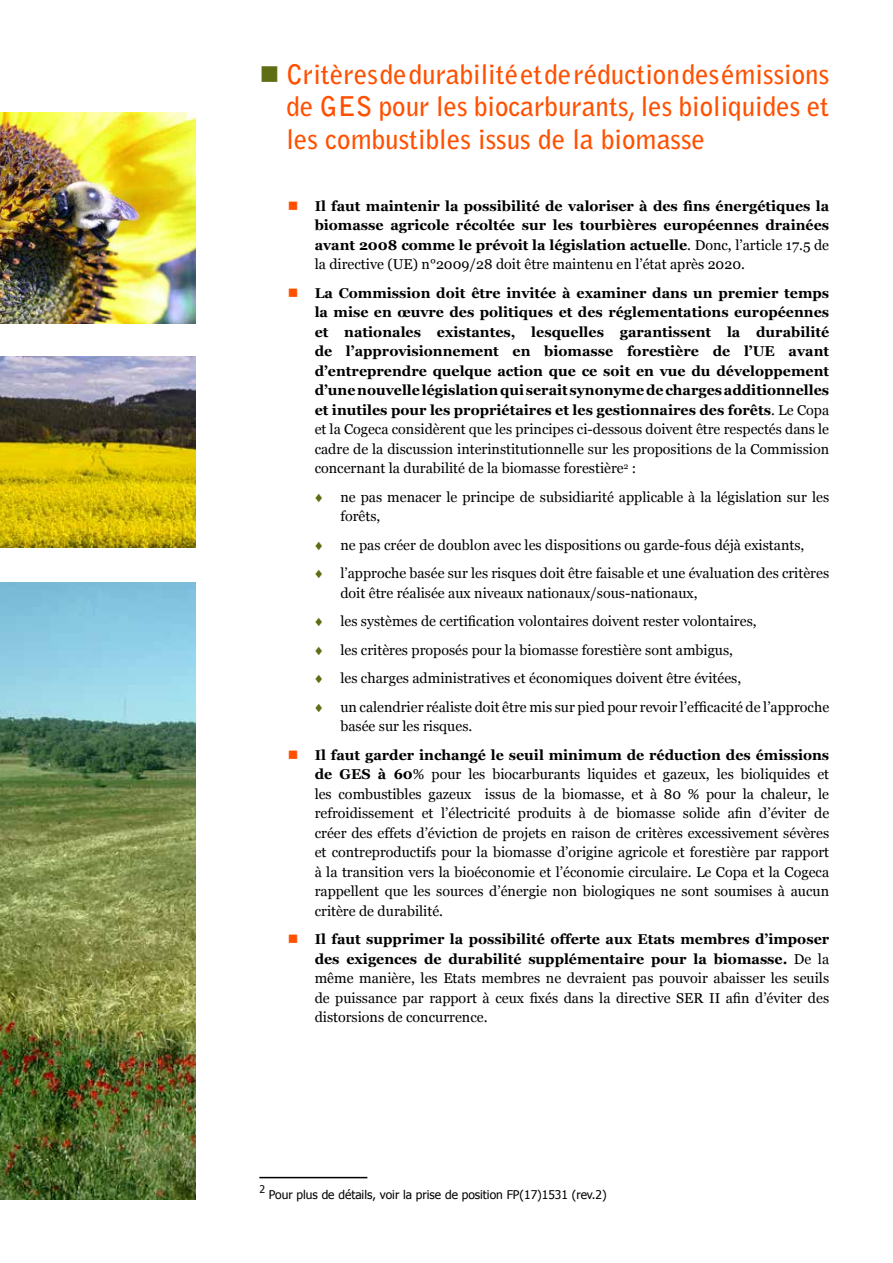
<style>
.page{position:relative;width:893px;height:1263px;background:#fff}
.page>*{position:absolute;margin:0;border:0;box-sizing:border-box;transform-origin:0 0}
.t1{font:700 27px/32.4px "Bell Gothic Std";color:#ff5000;text-align:justify}
.t2{font:14.25px/19.5px "Georgia";color:#000}
.t3{font:700 14.25px/19.5px "Georgia";color:#000;text-align:justify}
.t4{font:12px "Tahoma";color:#000}
.t5{font:10.5px "Tahoma";color:#000}
.s1{font-weight:400}
.s2{color:#5e6e15}
.s3{font-weight:700}
</style>
<div class="page">
<hr style="left:259px;top:1177px;width:108px;height:1px;background:#000">
<img style="left:0;top:583px;width:196px;height:616px">
<img style="left:0;top:113px;width:196px;height:210px">
<img style="left:0;top:356px;width:196px;height:192px">
<h1 class="t1" style="left:286px;top:58px;width:544px">Critères de durabilité et de réduction des émissions de GES pour les biocarburants, les bioliquides et les combustibles issus de la biomasse</h1>
<p class="t3" style="left:315px;top:196px;width:516px">Il faut maintenir la possibilité de valoriser à des fins énergétiques la biomasse agricole récoltée sur les tourbières européennes drainées avant 2008 comme le prévoit la législation actuelle<span class="s1">. Donc, l’article 17.5 de la directive (UE) n°2009/28 doit être maintenu en l’état après 2020.</span></p>
<p class="t3" style="left:315px;top:283px;width:516px">La Commission doit être invitée à examiner dans un premier temps la mise en œuvre des politiques et des réglementations européennes et nationales existantes, lesquelles garantissent la durabilité de l’approvisionnement en biomasse forestière de l’UE avant d’entreprendre quelque action que ce soit en vue du développement d’une nouvelle législation qui serait synonyme de charges additionnelles et inutiles pour les propriétaires et les gestionnaires des forêts<span class="s1">. Le Copa et la Cogeca considèrent que les principes ci-dessous doivent être respectés dans le cadre de la discussion interinstitutionnelle sur les propositions de la Commission concernant la durabilité de la biomasse forestière</span><sup>2</sup> <span class="s1">:</span></p>
<p class="t2" style="left:340px;top:487px;width:490px;text-indent:-27px"><span class="s2">♦</span> ne pas menacer le principe de subsidiarité applicable à la législation sur les forêts,</p>
<p class="t2" style="left:313px;top:531px;width:517px;line-height:28.5px"><span class="s2">♦</span> ne pas créer de doublon avec les dispositions ou garde-fous déjà existants,<br><span class="s2">♦</span> l’approche basée sur les risques doit être faisable et une évaluation des critères</p>
<p class="t2" style="left:313px;top:579px;width:517px;line-height:28.5px;text-indent:27px">doit être réalisée aux niveaux nationaux/sous-nationaux,<br><span class="s2">♦</span> les systèmes de certification volontaires doivent rester volontaires,<br><span class="s2">♦</span> les critères proposés pour la biomasse forestière sont ambigus,<br><span class="s2">♦</span> les charges administratives et économiques doivent être évitées,<br><span class="s2">♦</span> un calendrier réaliste doit être mis sur pied pour revoir l’efficacité de l’approche</p>
<p class="t2" style="left:340px;top:717px;width:133px">basée sur les risques.</p>
<p class="t2" style="left:315px;top:745px;width:516px;text-align:justify"><span class="s3">Il faut garder inchangé le seuil minimum de réduction des émissions de GES à 60</span>% pour les biocarburants liquides et gazeux, les bioliquides et les combustibles gazeux issus de la biomasse, et à 80 % pour la chaleur, le refroidissement et l’électricité produits à de biomasse solide afin d’éviter de créer des effets d’éviction de projets en raison de critères excessivement sévères et contreproductifs pour la biomasse d’origine agricole et forestière par rapport à la transition vers la bioéconomie et l’économie circulaire. Le Copa et la Cogeca rappellent que les sources d’énergie non biologiques ne sont soumises à aucun critère de durabilité.</p>
<p class="t2" style="left:315px;top:930px;width:516px;text-align:justify"><span class="s3">Il faut supprimer la possibilité offerte aux Etats membres d’imposer des exigences de durabilité supplémentaire pour la biomasse.</span> De la même manière, les Etats membres ne devraient pas pouvoir abaisser les seuils de puissance par rapport à ceux fixés dans la directive SER II afin d’éviter des distorsions de concurrence.</p>
<p class="t5" style="left:259px;top:1182px;width:7px">2</p>
<p class="t4" style="left:269px;top:1187px;width:339px">Pour plus de détails, voir la prise de position FP(17)1531 (rev.2)</p>
</div>
